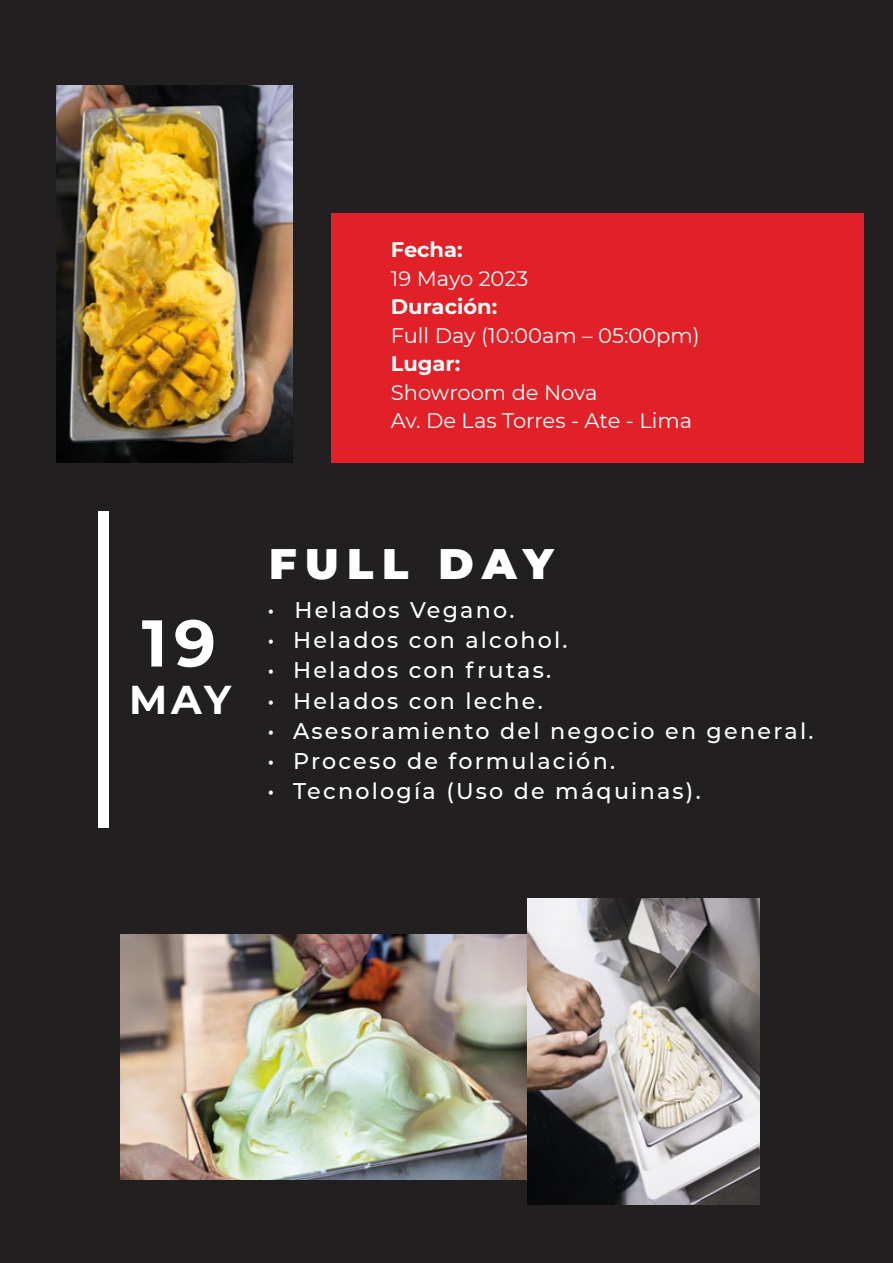
<style>
.page{position:relative;width:893px;height:1263px;background:#221f20}
.page>*{position:absolute;margin:0;border:0;box-sizing:border-box;transform-origin:0 0}
.t1{font:700 66px "Montserrat";color:#fff}
.t2{font:900 42.75px "Montserrat";letter-spacing:.2em;color:#fff}
.t3{font:700 40.2px "Montserrat";color:#fff}
.t4{font:500 22.65px "Montserrat";letter-spacing:.1em;color:#fff}
.t5{font:21px/28.5px "Montserrat";color:#fff}
.t6{font:700 21px "Montserrat";color:#fff}
</style>
<div class="page">
<div style="left:331px;top:213px;width:533px;height:249px;background:#e12027"></div>
<img style="left:56px;top:85px;width:236px;height:377px">
<img style="left:121px;top:935px;width:406px;height:245px">
<img style="left:527px;top:898px;width:232px;height:307px">
<div style="left:99px;top:511px;width:10px;height:317px;background:#fff"></div>
<p class="t6" style="left:391px;top:234px;width:73px">Fecha:</p>
<p class="t5" style="left:391px;top:263px;width:139px">19 Mayo 2023</p>
<p class="t6" style="left:391px;top:291px;width:108px">Duración:</p>
<p class="t5" style="left:391px;top:320px;width:310px">Full Day (10:00am – 05:00pm)</p>
<p class="t6" style="left:391px;top:348px;width:71px">Lugar:</p>
<p class="t5" style="left:391px;top:377px;width:303px">Showroom de Nova<br>Av. De Las Torres - Ate - Lima</p>
<h1 class="t1" style="left:142px;top:595px;width:76px">19</h1>
<h3 class="t3" style="left:129px;top:670px;width:104px">MAY</h3>
<h2 class="t2" style="left:269px;top:532px;width:286px">FULL DAY</h2>
<p class="t4" style="left:268px;top:594px;width:248px">• Helados Vegano.</p>
<p class="t4" style="left:268px;top:624px;width:302px">• Helados con alcohol.</p>
<p class="t4" style="left:268px;top:654px;width:285px">• Helados con frutas.</p>
<p class="t4" style="left:268px;top:685px;width:277px">• Helados con leche.</p>
<p class="t4" style="left:268px;top:715px;width:547px">• Asesoramiento del negocio en general.</p>
<p class="t4" style="left:268px;top:745px;width:349px">• Proceso de formulación.</p>
<p class="t4" style="left:268px;top:775px;width:435px">• Tecnología (Uso de máquinas).</p>
</div>
